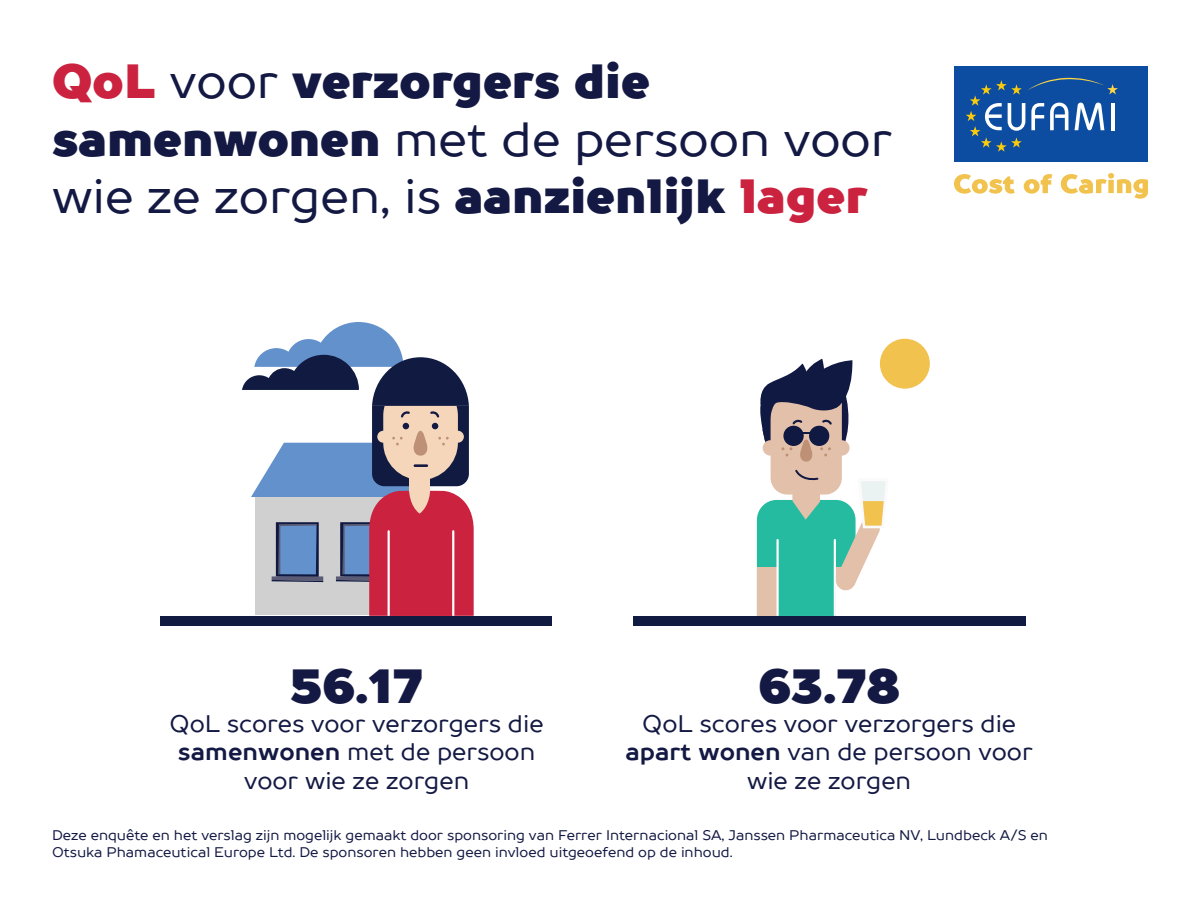
<style>
.page{position:relative;width:1200px;height:900px;background:#fff}
.page>*{position:absolute;margin:0;border:0;box-sizing:border-box;transform-origin:0 0}
.t1{font:48px/57.6px "TT Prosto Sans";color:#131943}
.t2{font:900 48px "TT Prosto Sans";color:#131943}
.t3{font:24px/28.8px "TT Prosto Sans";color:#131943;text-align:center}
.t4{font:14px/16.8px "TT Prosto Sans";color:#131943}
.s1{font-weight:900;color:#cb223f}
.s2{font-weight:900}
.s3{font-weight:700}
</style>
<div class="page">
<div style="left:954px;top:67px;width:194px;height:95px;background:#0d4da1"></div>
<svg style="left:966px;top:78px;width:152px;height:74px"></svg>
<svg style="left:954px;top:174px;width:61px;height:20px"></svg>
<svg style="left:1024px;top:174px;width:28px;height:20px"></svg>
<svg style="left:1061px;top:173px;width:87px;height:26px"></svg>
<div style="left:160px;top:616px;width:392px;height:10px;background:#111b41"></div>
<div style="left:880px;top:339px;width:50px;height:50px;background:#f2c24e;border-radius:50%"></div>
<svg style="left:757px;top:359px;width:132px;height:257px"></svg>
<svg style="left:242px;top:322px;width:232px;height:294px"></svg>
<div style="left:633px;top:616px;width:392px;height:10px;background:#111b41"></div>
<h1 class="t1" style="left:52px;top:52px;width:842px"><span class="s1">QoL</span> voor <span class="s2">verzorgers die samenwonen</span> met de persoon voor wie ze zorgen, is <span class="s2">aanzienlijk</span> <span class="s1">lager</span></h1>
<h1 class="t2" style="left:290px;top:652px;width:134px">56.17</h1>
<h2 class="t3" style="left:170px;top:709px;width:376px">QoL scores voor verzorgers die <span class="s3">samenwonen</span> met de persoon voor wie ze zorgen</h2>
<p class="t4" style="left:52px;top:827px;width:997px">Deze enquête en het verslag zijn mogelijk gemaakt door sponsoring van Ferrer Internacional SA, Janssen Pharmaceutica NV, Lundbeck A/S en<br>Otsuka Phamaceutical Europe Ltd. De sponsoren hebben geen invloed uitgeoefend op de inhoud.</p>
<h1 class="t2" style="left:759px;top:652px;width:143px">63.78</h1>
<h2 class="t3" style="left:626px;top:709px;width:409px">QoL scores voor verzorgers die <span class="s3">apart wonen</span> van de persoon voor wie ze zorgen</h2>
</div>
